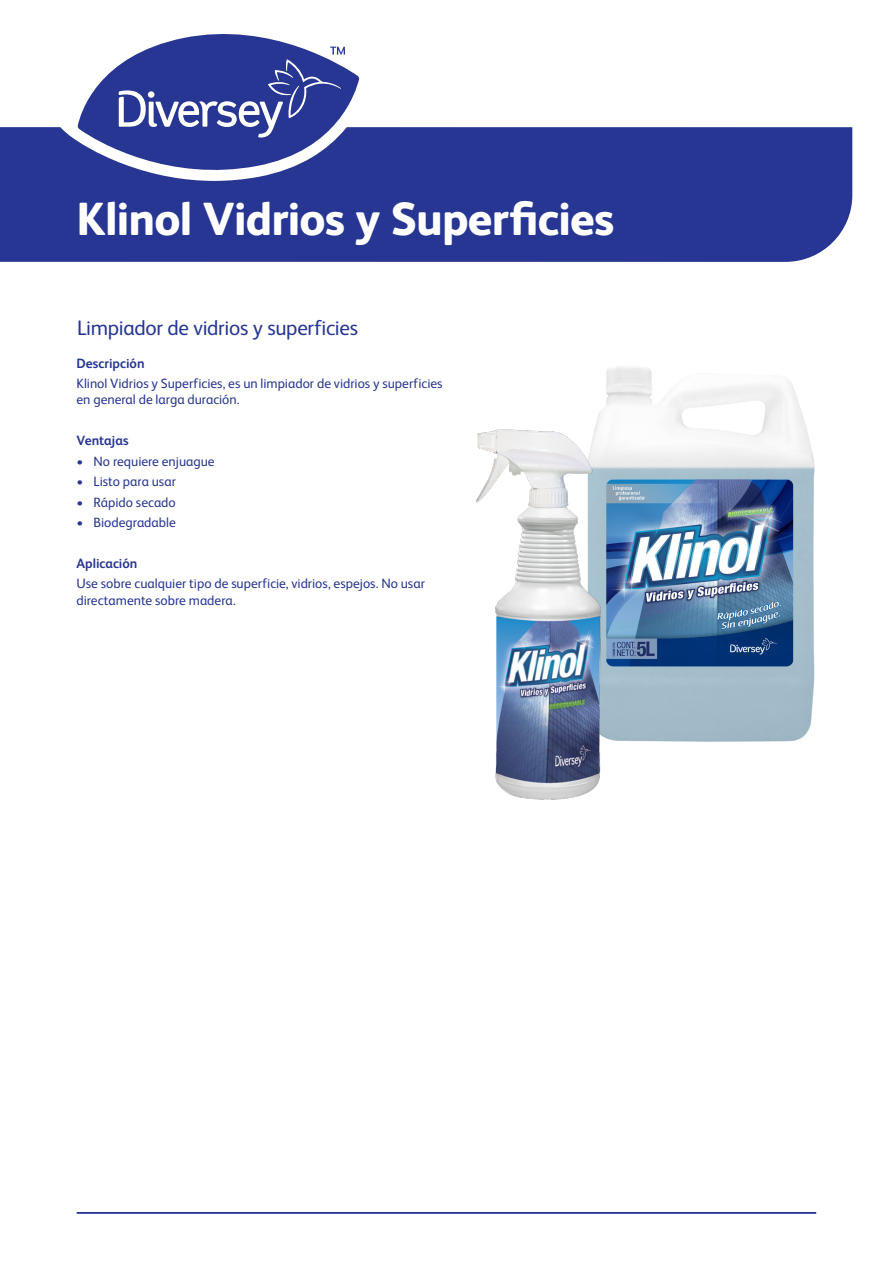
<style>
.page{position:relative;width:893px;height:1263px;background:#fff}
.page>*{position:absolute;margin:0;border:0;box-sizing:border-box;transform-origin:0 0}
.t1{font:800 46.5px "FS Albert Pro";letter-spacing:-.02em;color:#fff}
.Product_Description{font:21px "FS Albert Pro";letter-spacing:-.015em;color:#263692}
.Bullet_Text{font:13.5px/16.2px "FS Albert Pro";color:#263692}
.Bullet_Text-2{font:700 13.5px "FS Albert Pro";letter-spacing:-.005em;color:#263692}
</style>
<div class="page">
<div style="left:0;top:127px;width:852px;height:135px;background:#263692"></div>
<hr style="left:77px;top:1212px;width:739px;height:2px;background:#263692">
<svg style="left:58px;top:78px;width:316px;height:103px"></svg>
<svg style="left:78px;top:34px;width:281px;height:148px;fill:#263692"></svg>
<svg style="left:119px;top:47px;width:226px;height:91px;background:#4a58a4"></svg>
<img style="left:598px;top:367px;width:217px;height:375px">
<img style="left:476px;top:416px;width:142px;height:384px">
<p class="t1" style="left:77px;top:183px;width:539px">Klinol Vidrios y Superficies</p>
<p class="Product_Description" style="left:77px;top:313px;width:283px">Limpiador de vidrios y superficies</p>
<p class="Bullet_Text-2" style="left:77px;top:353px;width:70px">Descripción</p>
<p class="Bullet_Text" style="left:77px;top:374px;width:368px">Klinol Vidrios y Superficies, es un limpiador de vidrios y superficies en general de larga duración.</p>
<p class="Bullet_Text-2" style="left:77px;top:431px;width:54px">Ventajas</p>
<p class="Bullet_Text" style="left:77px;top:452px;width:140px">• No requiere enjuague</p>
<p class="Bullet_Text" style="left:77px;top:472px;width:101px">• Listo para usar</p>
<p class="Bullet_Text" style="left:77px;top:493px;width:101px">• Rápido secado</p>
<p class="Bullet_Text" style="left:77px;top:513px;width:101px">• Biodegradable</p>
<p class="Bullet_Text-2" style="left:77px;top:554px;width:62px">Aplicación</p>
<p class="Bullet_Text" style="left:77px;top:575px;width:350px">Use sobre cualquier tipo de superficie, vidrios, espejos. No usar directamente sobre madera.</p>
</div>
